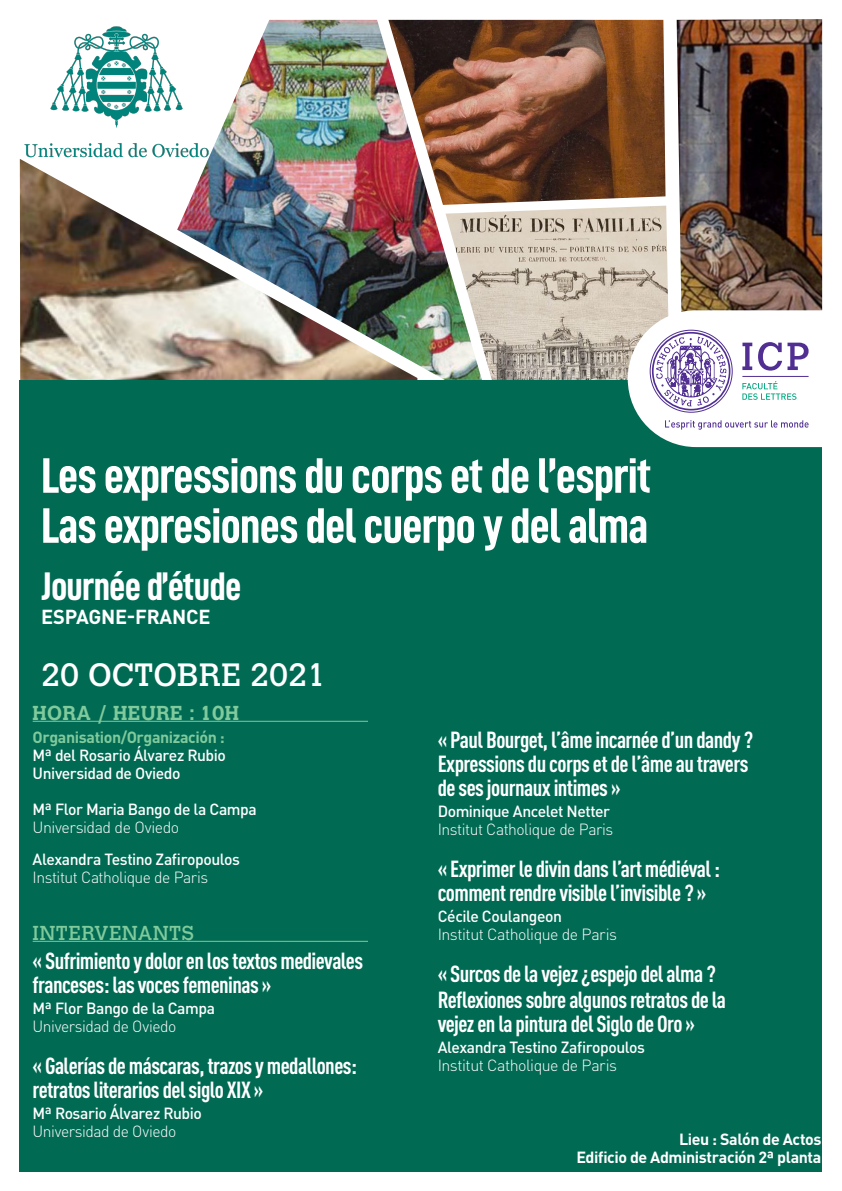
<style>
.page{position:relative;width:842px;height:1191px;background:#fff}
.page>*{position:absolute;margin:0;border:0;box-sizing:border-box;transform-origin:0 0}
.t1{font:50px/50px "D DIN Condensed Bold";letter-spacing:-.02em;color:#fff}
.t2{font:40px "D DIN Condensed Bold";letter-spacing:-.02em;color:#fff}
.t3{font:32px "Calvert MT Std";color:#fff}
.t4{font:700 condensed 23px/24px "DINOT";letter-spacing:-.025em;color:#fff}
.t5{font:700 20px "DINOT";letter-spacing:-.01em;color:#fff}
.t6{font:700 20px "Calvert MT Std";letter-spacing:.02em;color:#80ca9c}
.t7{font:20px "Calvert MT Std";letter-spacing:.02em;color:#80ca9c}
.t8{font:500 16px/18px "DINOT";letter-spacing:-.03em;color:#fff}
.t9{font:300 16px "DINOT";letter-spacing:-.03em;color:#fff}
.t10{font:700 16px/18px "DINOT";letter-spacing:-.025em;color:#fff;text-align:right}
.t11{font:700 16px "DINOT";letter-spacing:-.03em;color:#80ca9c}
</style>
<div class="page">
<img style="left:24px;top:26px;width:153px;height:132px">
<img style="left:20px;top:159px;width:157px;height:221px">
<img style="left:177px;top:20px;width:269px;height:360px">
<img style="left:388px;top:20px;width:277px;height:185px">
<img style="left:677px;top:19px;width:145px;height:292px">
<div style="left:19px;top:380px;width:802px;height:791px;background:#006a53"></div>
<hr style="left:33px;top:721px;width:335px;height:1px;background:#80ca9c">
<hr style="left:33px;top:941px;width:335px;height:1px;background:#80ca9c">
<img style="left:446px;top:206px;width:223px;height:174px">
<svg style="left:628px;top:311px;width:193px;height:136px"></svg>
<hr style="left:742px;top:376px;width:66px;height:1px;background:#502e92">
<h1 class="t1" style="left:41px;top:449px;width:612px">Les expressions du corps et de l’esprit<br>Las expresiones del cuerpo y del alma</h1>
<h2 class="t2" style="left:41px;top:564px;width:202px">Journée d’étude</h2>
<p class="t5" style="left:41px;top:603px;width:171px">ESPAGNE-FRANCE</p>
<h3 class="t3" style="left:41px;top:656px;width:286px">20 OCTOBRE 2021</h3>
<p class="t6" style="left:33px;top:700px;width:208px">HORA / HEURE : 10H</p>
<p class="t11" style="left:33px;top:726px;width:194px">Organisation/Organización :</p>
<p class="t8" style="left:33px;top:745px;width:195px">Mª del Rosario Álvarez Rubio<br>Universidad de Oviedo</p>
<p class="t8" style="left:33px;top:799px;width:226px">Mª Flor Maria Bango de la Campa</p>
<p class="t9" style="left:33px;top:817px;width:148px">Universidad de Oviedo</p>
<p class="t8" style="left:33px;top:850px;width:209px">Alexandra Testino Zafiropoulos</p>
<p class="t9" style="left:33px;top:868px;width:177px">Institut Catholique de Paris</p>
<p class="t7" style="left:33px;top:921px;width:163px">INTERVENANTS</p>
<p class="t4" style="left:33px;top:948px;width:332px">« Sufrimiento y dolor en los textos medievales franceses: las voces femeninas »</p>
<p class="t8" style="left:33px;top:998px;width:184px">Mª Flor Bango de la Campa</p>
<p class="t9" style="left:33px;top:1016px;width:145px">Universidad de Oviedo</p>
<p class="t4" style="left:33px;top:1053px;width:326px">« Galerías de máscaras, trazos y medallones: retratos literarios del siglo XIX »</p>
<p class="t8" style="left:33px;top:1103px;width:171px">Mª Rosario Álvarez Rubio</p>
<p class="t9" style="left:33px;top:1121px;width:145px">Universidad de Oviedo</p>
<p class="t4" style="left:438px;top:727px;width:317px">« Paul Bourget, l’âme incarnée d’un dandy ?<br>Expressions du corps et de l’âme au travers de ses journaux intimes »</p>
<p class="t8" style="left:438px;top:801px;width:174px">Dominique Ancelet Netter</p>
<p class="t9" style="left:438px;top:819px;width:177px">Institut Catholique de Paris</p>
<p class="t4" style="left:438px;top:856px;width:284px">« Exprimer le divin dans l’art médiéval : comment rendre visible l’invisible ? »</p>
<p class="t8" style="left:438px;top:906px;width:126px">Cécile Coulangeon</p>
<p class="t9" style="left:438px;top:924px;width:181px">Institut Catholique de Paris</p>
<p class="t4" style="left:438px;top:959px;width:290px;line-height:26.8px">« Surcos de la vejez ¿espejo del alma ?<br>Reflexiones sobre algunos retratos de la</p>
<p class="t4" style="left:438px;top:1012px;width:259px">vejez en la pintura del Siglo de Oro »</p>
<p class="t8" style="left:438px;top:1037px;width:209px">Alexandra Testino Zafiropoulos</p>
<p class="t9" style="left:438px;top:1055px;width:181px">Institut Catholique de Paris</p>
<p class="t10" style="left:576px;top:1129px;width:247px">Lieu : Salón de Actos<br>Edificio de Administración 2ª planta</p>
</div>
